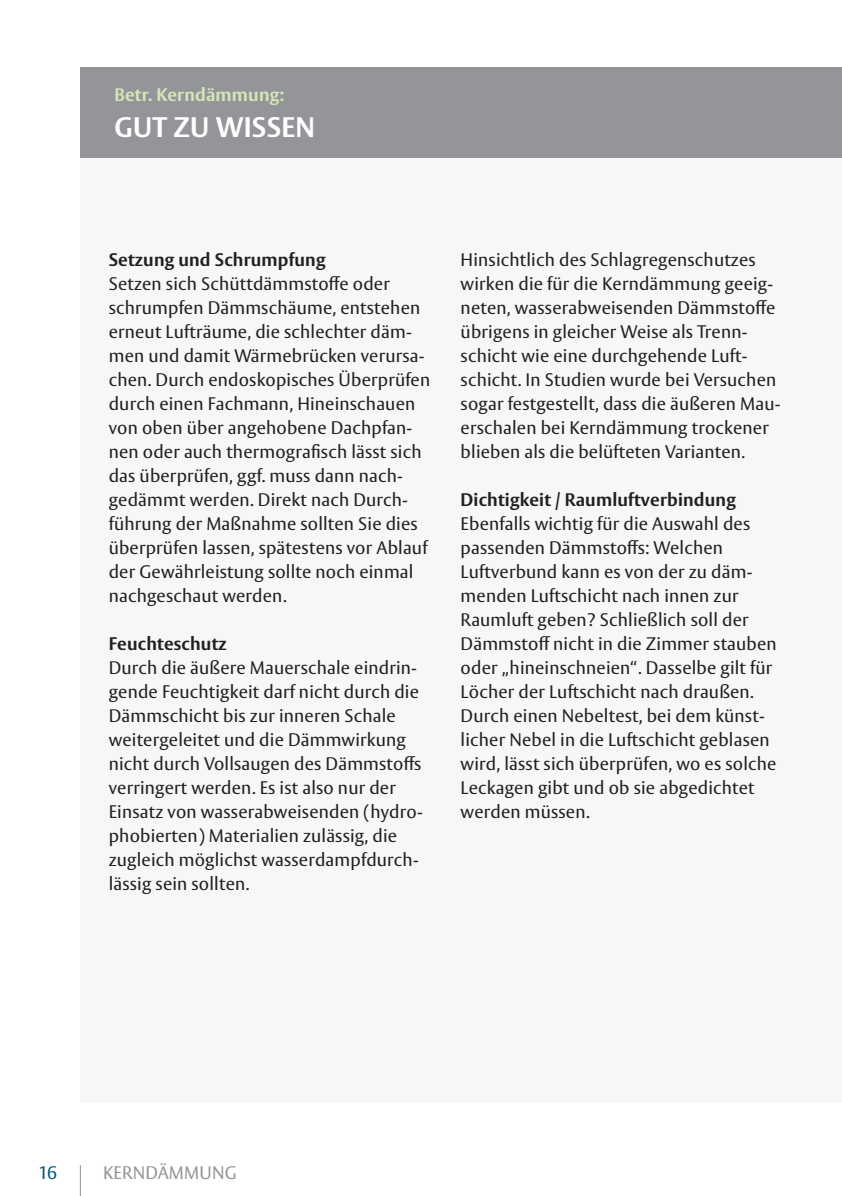
<style>
.page{position:relative;width:842px;height:1196px;background:#fff}
.page>*{position:absolute;margin:0;border:0;box-sizing:border-box;transform-origin:0 0}
.t1{font:700 28px "Vesta Pro";letter-spacing:.01em;color:#fff}
.t2{font:18px/24px "Vesta Pro";letter-spacing:.01em;color:#231f20}
.t3{font:700 18px "Vesta Pro";letter-spacing:.01em;color:#231f20}
.t4{font:700 18px "Vesta Pro";letter-spacing:.01em;color:#d4e7b8}
.t5{font:18px "Vesta Pro";letter-spacing:.01em;color:#939598}
.t6{font:18px "Vesta Pro";color:#00597a}
</style>
<div class="page">
<div style="left:80px;top:115px;width:761px;height:987px;background:#f7f7f8"></div>
<div style="left:80px;top:67px;width:761px;height:91px;background:#939598"></div>
<hr style="left:80px;top:1165px;width:1px;height:31px;background:#231f20">
<p class="t4" style="left:114px;top:84px;width:171px">Betr. Kerndämmung:</p>
<h1 class="t1" style="left:114px;top:110px;width:202px">GUT ZU WISSEN</h1>
<p class="t3" style="left:109px;top:249px;width:218px">Setzung und Schrumpfung</p>
<p class="t2" style="left:109px;top:271px;width:323px">Setzen sich Schüttdämmstoffe oder schrumpfen Dämmschäume, entstehen erneut Lufträume, die schlechter däm&shy;men und damit Wärmebrücken verursa&shy;chen. Durch endoskopisches Überprüfen durch einen Fachmann, Hineinschauen von oben über angehobene Dachpfan&shy;nen oder auch thermografisch lässt sich das überprüfen, ggf. muss dann nach&shy;gedämmt werden. Direkt nach Durch&shy;führung der Maßnahme sollten Sie dies überprüfen lassen, spätestens vor Ablauf der Gewährleistung sollte noch einmal nachgeschaut werden.</p>
<p class="t3" style="left:109px;top:632px;width:119px">Feuchteschutz</p>
<p class="t2" style="left:109px;top:655px;width:315px">Durch die äußere Mauerschale eindrin&shy;gende Feuchtigkeit darf nicht durch die Dämmschicht bis zur inneren Schale weitergeleitet und die Dämmwirkung nicht durch Vollsaugen des Dämmstoffs verringert werden. Es ist also nur der Einsatz von wasserabweisenden (hydro&shy;phobierten) Materialien zulässig, die zugleich möglichst wasserdampfdurch&shy;lässig sein sollten.</p>
<p class="t2" style="left:460px;top:247px;width:321px">Hinsichtlich des Schlagregenschutzes wirken die für die Kerndämmung geeig&shy;neten, wasserabweisenden Dämmstoffe übrigens in gleicher Weise als Trenn&shy;schicht wie eine durchgehende Luft&shy;schicht. In Studien wurde bei Versuchen sogar festgestellt, dass die äußeren Mau&shy;erschalen bei Kerndämmung trockener blieben als die belüfteten Varianten.</p>
<p class="t3" style="left:460px;top:488px;width:276px">Dichtigkeit / Raumluftverbindung</p>
<p class="t2" style="left:460px;top:511px;width:317px">Ebenfalls wichtig für die Auswahl des passenden Dämmstoffs: Welchen Luftverbund kann es von der zu däm&shy;menden Luftschicht nach innen zur Raumluft geben? Schließlich soll der Dämmstoff nicht in die Zimmer stauben oder „hineinschneien“. Dasselbe gilt für Löcher der Luftschicht nach draußen.<br>Durch einen Nebeltest, bei dem künst&shy;licher Nebel in die Luftschicht geblasen wird, lässt sich überprüfen, wo es solche Leckagen gibt und ob sie abgedichtet werden müssen.</p>
<p class="t6" style="left:38px;top:1161px;width:21px">16</p>
<p class="t5" style="left:103px;top:1161px;width:135px">KERNDÄMMUNG</p>
</div>
